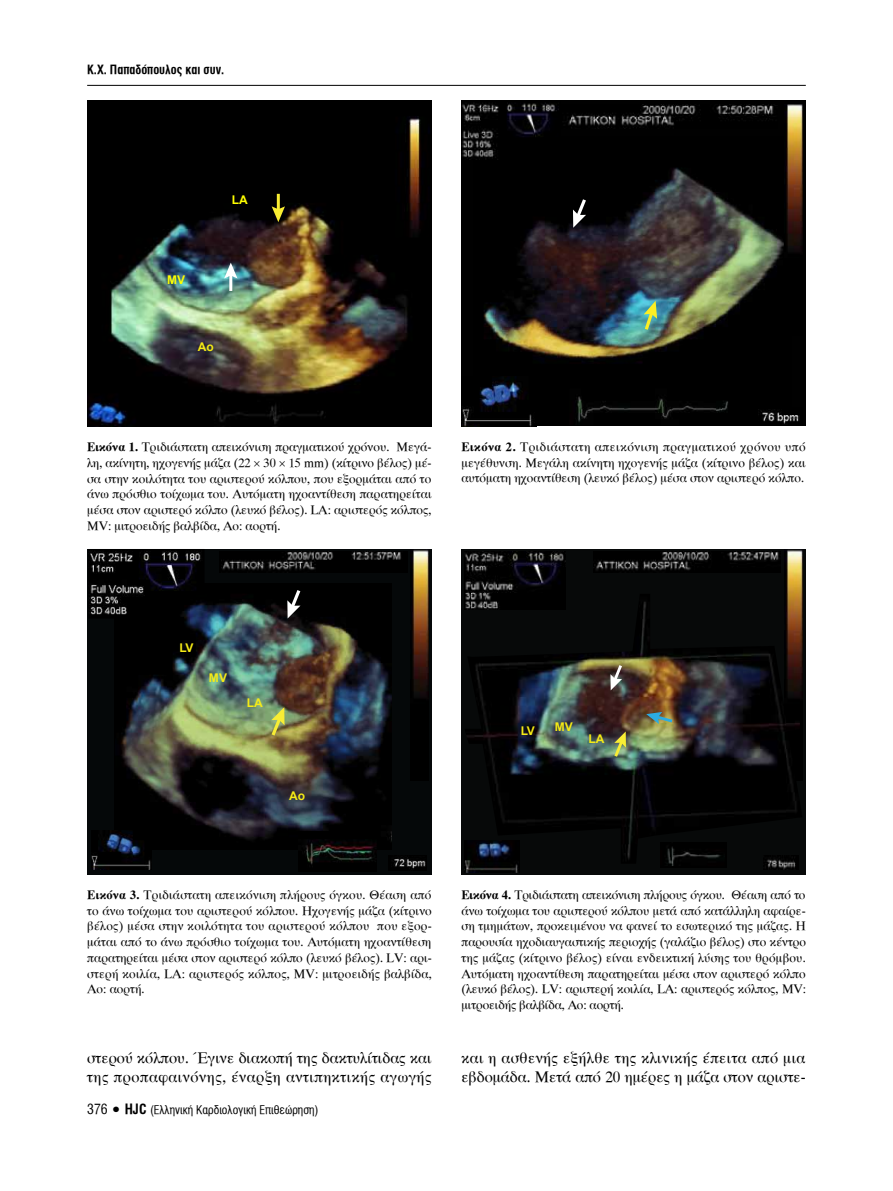
<style>
.page{position:relative;width:893px;height:1191px;background:#fff}
.page>*{position:absolute;margin:0;border:0;box-sizing:border-box;transform-origin:0 0}
.t1{font:15.75px/19.4px "UB Times";letter-spacing:.02em;color:#000}
.t2{font:12.75px/15.8px "UB Times";color:#000;text-align:justify}
.t3{font:12.75px "UB Helvetica Cond Bold";color:#000}
.t4{font:12px "UB Helvetica Cond";color:#000}
.t5{font:700 12px "Arial";letter-spacing:-.005em;color:#f6eb16}
.t6{font:700 12px "Arial";color:#ff0}
.t7{font:700 12px "Arial";color:#f5ea14}
.s1{font-family:"UB Times Bold"}
.s2{font-size:14.25px}
.s3{font-size:13.5px}
.s4{font-family:"UB Helvetica Cond Bold";font-size:14.25px}
</style>
<div class="page">
<hr style="left:87px;top:85px;width:719px;height:1px;background:#000">
<img style="left:87px;top:100px;width:344px;height:326px">
<hr style="left:229px;top:273px;width:3px;height:18px;background:#fff">
<svg style="left:224px;top:263px;width:13px;height:15px"></svg>
<hr style="left:277px;top:194px;width:3px;height:17px;background:#f9ed32">
<svg style="left:272px;top:206px;width:13px;height:16px"></svg>
<div style="left:461px;top:100px;width:345px;height:326px;background:#010101"></div>
<img style="left:483px;top:168px;width:301px;height:255px">
<svg style="left:573px;top:196px;width:16px;height:32px"></svg>
<svg style="left:642px;top:301px;width:15px;height:32px"></svg>
<img style="left:462px;top:103px;width:97px;height:57px">
<img style="left:568px;top:104px;width:206px;height:25px">
<img style="left:785px;top:104px;width:18px;height:148px">
<img style="left:758px;top:407px;width:41px;height:17px">
<img style="left:462px;top:377px;width:74px;height:49px">
<div style="left:87px;top:549px;width:345px;height:326px;background:#050809"></div>
<img style="left:121px;top:603px;width:271px;height:238px">
<svg style="left:287px;top:590px;width:16px;height:28px"></svg>
<svg style="left:269px;top:707px;width:16px;height:32px"></svg>
<img style="left:90px;top:552px;width:114px;height:66px">
<img style="left:412px;top:549px;width:17px;height:147px">
<img style="left:92px;top:830px;width:60px;height:39px">
<img style="left:298px;top:831px;width:78px;height:33px">
<img style="left:394px;top:859px;width:32px;height:10px">
<img style="left:222px;top:552px;width:179px;height:18px">
<div style="left:461px;top:549px;width:345px;height:326px;background:#070909"></div>
<img style="left:786px;top:549px;width:16px;height:45px">
<img style="left:467px;top:594px;width:335px;height:265px">
<svg style="left:646px;top:712px;width:29px;height:12px"></svg>
<svg style="left:610px;top:662px;width:14px;height:28px"></svg>
<svg style="left:612px;top:731px;width:14px;height:29px"></svg>
<img style="left:596px;top:551px;width:183px;height:19px">
<img style="left:465px;top:552px;width:101px;height:57px">
<img style="left:464px;top:840px;width:55px;height:32px">
<img style="left:661px;top:842px;width:65px;height:24px">
<img style="left:764px;top:856px;width:34px;height:13px">
<p class="t3" style="left:87px;top:63px;width:139px">Κ.Χ. Παπαδόπουλος και συν.</p>
<p class="t6" style="left:232px;top:191px;width:17px">LA</p>
<p class="t6" style="left:167px;top:271px;width:20px">MV</p>
<p class="t7" style="left:198px;top:338px;width:17px">Aο</p>
<p class="t2" style="left:87px;top:439px;width:346px"><span class="s1">Εικόνα 1.</span> Τριδιάστατη απεικόνιση πραγματικού χρόνου. Μεγά&shy;λη, ακίνητη, ηχογενής μάζα (22 30 15 mm) (κίτρινο βέλος) μέ&shy;σα στην κοιλότητα του αριστερού κόλπου, που εξορμάται από το άνω πρόσθιο τοίχωμα του. Αυτόματη ηχοαντίθεση παρατηρείται μέσα στον αριστερό κόλπο (λευκό βέλος). LA: αριστερός κόλπος, MV: μιτροειδής βαλβίδα, Ao: αορτή.</p>
<p class="t2" style="left:461px;top:439px;width:346px"><span class="s1">Εικόνα 2.</span> Τριδιάστατη απεικόνιση πραγματικού χρόνου υπό μεγέθυνση. Μεγάλη ακίνητη ηχογενής μάζα (κίτρινο βέλος) και αυτόματη ηχοαντίθεση (λευκό βέλος) μέσα στον αριστερό κόλπο.</p>
<p class="t5" style="left:179px;top:640px;width:16px">LV</p>
<p class="t5" style="left:209px;top:669px;width:20px">MV</p>
<p class="t5" style="left:247px;top:695px;width:17px">LA</p>
<p class="t5" style="left:289px;top:788px;width:17px">Aο</p>
<p class="t5" style="left:521px;top:723px;width:16px">LV</p>
<p class="t5" style="left:555px;top:719px;width:20px">MV</p>
<p class="t5" style="left:588px;top:730px;width:17px">LA</p>
<p class="t2" style="left:87px;top:887px;width:346px"><span class="s1">Εικόνα 3.</span> Τριδιάστατη απεικόνιση πλήρους όγκου. Θέαση από το άνω τοίχωμα του αριστερού κόλπου. Ηχογενής μάζα (κίτρινο βέλος) μέσα στην κοιλότητα του αριστερού κόλπου που εξορ&shy;μάται από το άνω πρόσθιο τοίχωμα του. Αυτόματη ηχοαντίθεση παρατηρείται μέσα στον αριστερό κόλπο (λευκό βέλος). LV: αρι&shy;στερή κοιλία, LA: αριστερός κόλπος, MV: μιτροειδής βαλβίδα, Ao: αορτή.</p>
<p class="t2" style="left:461px;top:887px;width:346px"><span class="s1">Εικόνα 4.</span> Τριδιάστατη απεικόνιση πλήρους όγκου. Θέαση από το άνω τοίχωμα του αριστερού κόλπου μετά από κατάλληλη αφαίρε&shy;ση τμημάτων, προκειμένου να φανεί το εσωτερικό της μάζας. Η παρουσία ηχοδιαυγαστικής περιοχής (γαλάζιο βέλος) στο κέντρο της μάζας (κίτρινο βέλος) είναι ενδεικτική λύσης του θρόμβου.<br>Αυτόματη ηχοαντίθεση παρατηρείται μέσα στον αριστερό κόλπο (λευκό βέλος). LV: αριστερή κοιλία, LA: αριστερός κόλπος, MV: μιτροειδής βαλβίδα, Ao: αορτή.</p>
<p class="t1" style="left:87px;top:1048px;width:346px">στερού κόλπου. Έγινε διακοπή της δακτυλίτιδας και της προπαφαινόνης, έναρξη αντιπηκτικής αγωγής</p>
<p class="t1" style="left:461px;top:1048px;width:346px">και η ασθενής εξήλθε της κλινικής έπειτα από μια εβδομάδα. Μετά από 20 ημέρες η μάζα στον αριστε-</p>
<p class="t4" style="left:87px;top:1103px;width:233px"><span class="s2">376</span> <span class="s3">•</span> <span class="s4">HJC</span> (Ελληνική Καρδιολογική Επιθεώρηση)</p>
</div>
